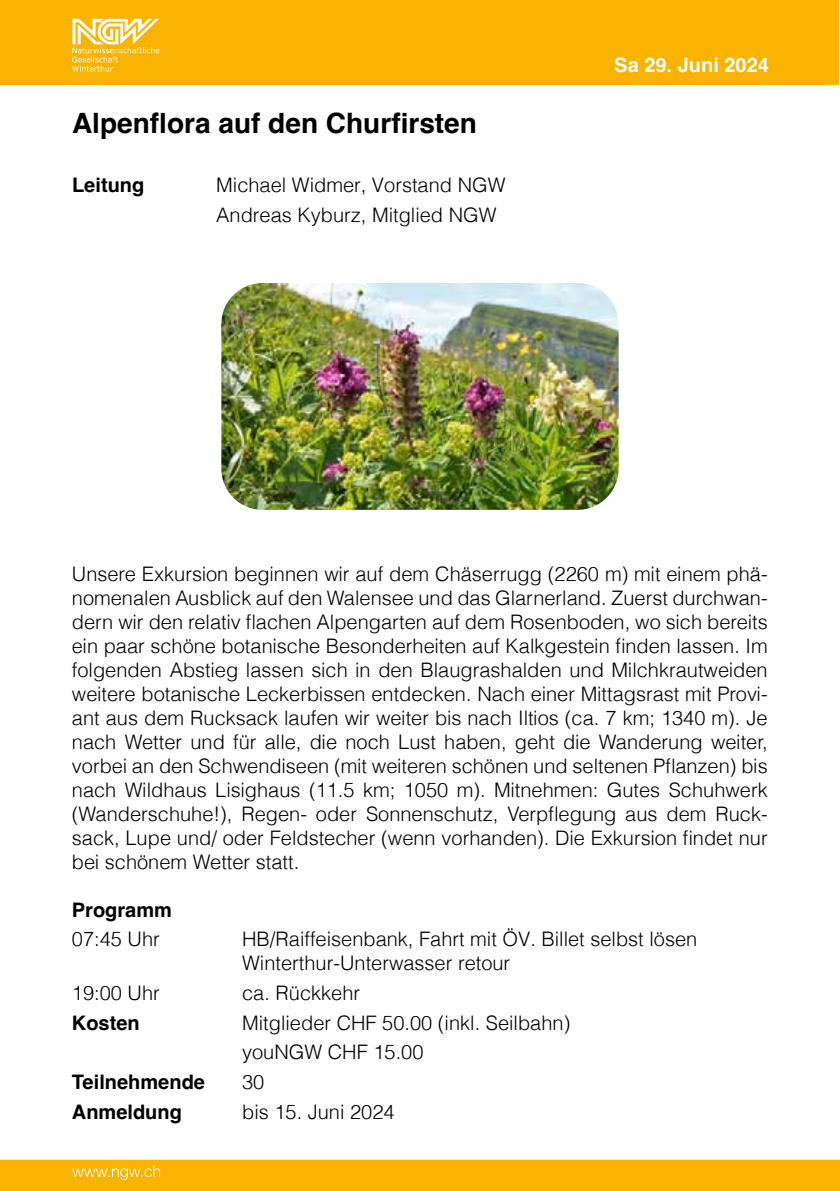
<style>
.page{position:relative;width:840px;height:1191px;background:#fff}
.page>*{position:absolute;margin:0;border:0;box-sizing:border-box;transform-origin:0 0}
.t1{font:700 28px "Helvetica";color:#000}
.t2{font:300 20px/24px "Helvetica";color:#000}
.t3{font:700 20px "Helvetica";color:#000}
.t4{font:700 20px "Helvetica";color:#fff}
</style>
<div class="page">
<div style="left:0;top:0;width:838px;height:84px;background:#fab400"></div>
<svg style="left:72px;top:19px;width:87px;height:53px"></svg>
<div style="left:0;top:1159px;width:839px;height:32px;background:#fab400"></div>
<img style="left:221px;top:283px;width:397px;height:227px">
<h1 class="t1" style="left:72px;top:106px;width:406px">Alpenflora auf den Churfirsten</h1>
<p class="t3" style="left:72px;top:173px;width:74px">Leitung</p>
<p class="t2" style="left:216px;top:169px;width:290px;line-height:29.6px">Michael Widmer, Vorstand NGW<br>Andreas Kyburz, Mitglied NGW</p>
<p class="t4" style="left:614px;top:52px;width:156px">Sa 29. Juni 2024</p>
<p class="t2" style="left:72px;top:560px;width:697px;text-align:justify">Unsere Exkursion beginnen wir auf dem Chäserrugg (2260 m) mit einem phä&shy;nomenalen Ausblick auf den Walensee und das Glarnerland. Zuerst durchwan&shy;dern wir den relativ flachen Alpengarten auf dem Rosenboden, wo sich bereits ein paar schöne botanische Besonderheiten auf Kalkgestein finden lassen. Im folgenden Abstieg lassen sich in den Blaugrashalden und Milchkrautweiden weitere botanische Leckerbissen entdecken. Nach einer Mittagsrast mit Provi&shy;ant aus dem Rucksack laufen wir weiter bis nach Iltios (ca. 7 km; 1340 m). Je nach Wetter und für alle, die noch Lust haben, geht die Wanderung weiter, vorbei an den Schwendiseen (mit weiteren schönen und seltenen Pflanzen) bis nach Wildhaus Lisighaus (11.5 km; 1050 m). Mitnehmen: Gutes Schuhwerk (Wanderschuhe!), Regen- oder Sonnenschutz, Verpflegung aus dem Ruck&shy;sack, Lupe und/ oder Feldstecher (wenn vorhanden). Die Exkursion findet nur bei schönem Wetter statt.</p>
<p class="t3" style="left:72px;top:897px;width:102px">Programm</p>
<p class="t2" style="left:72px;top:926px;width:89px">07:45 Uhr</p>
<p class="t2" style="left:242px;top:926px;width:456px">HB/Raiffeisenbank, Fahrt mit ÖV. Billet selbst lösen<br>Winterthur-Unterwasser retour</p>
<p class="t2" style="left:72px;top:979px;width:89px">19:00 Uhr</p>
<p class="t2" style="left:242px;top:979px;width:119px">ca. Rückkehr</p>
<p class="t3" style="left:72px;top:1010px;width:69px">Kosten</p>
<p class="t2" style="left:242px;top:1006px;width:329px;line-height:29.6px">Mitglieder CHF 50.00 (inkl. Seilbahn) youNGW CHF 15.00</p>
<p class="t3" style="left:72px;top:1069px;width:135px">Teilnehmende</p>
<p class="t2" style="left:242px;top:1068px;width:24px">30</p>
<p class="t3" style="left:72px;top:1099px;width:111px">Anmeldung</p>
<p class="t2" style="left:242px;top:1098px;width:154px">bis 15. Juni 2024</p>
</div>
